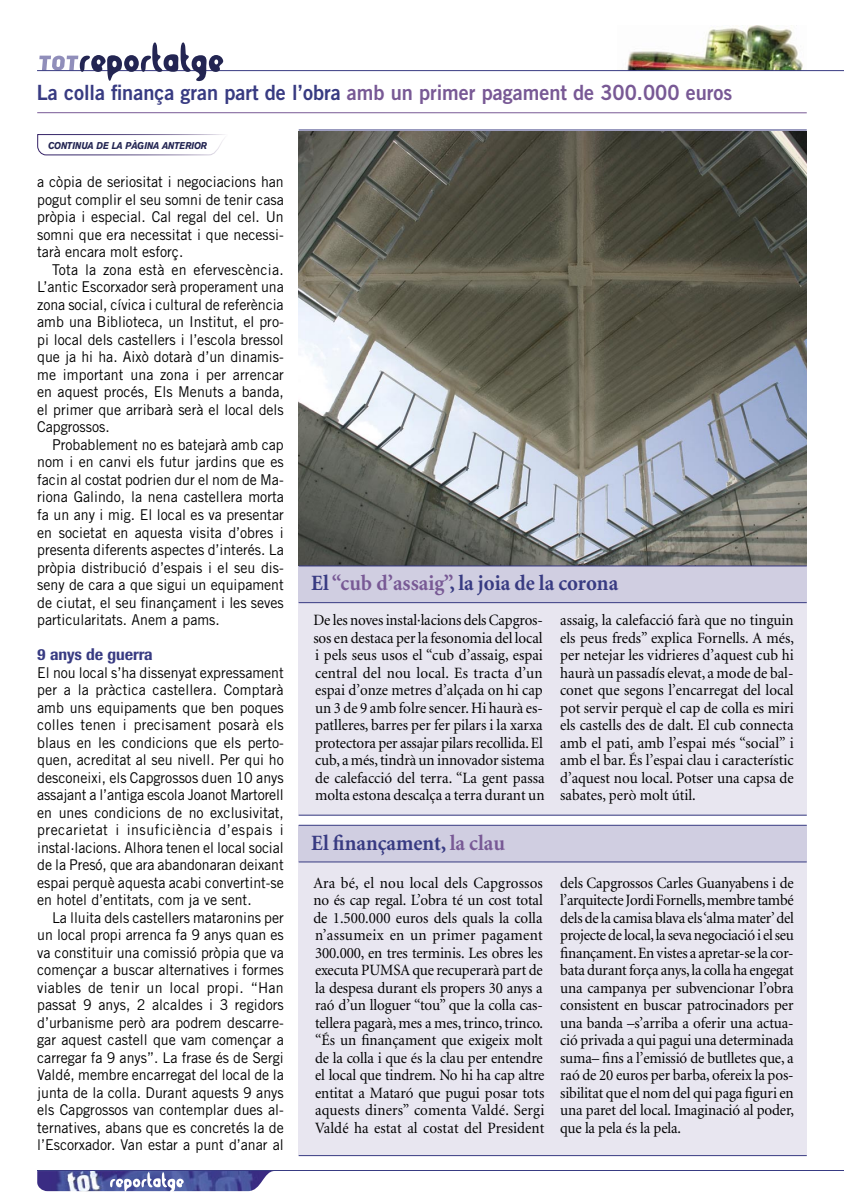
<style>
.page{position:relative;width:844px;height:1201px;background:#fff}
.page>*{position:absolute;margin:0;border:0;box-sizing:border-box;transform-origin:0 0}
.TITULAR_Minion_1col{font:700 21.88px "Minion";color:#383b82;scale:.95 1}
.TITULAR_Trade_1_Cols{font:21px "Trade Gothic Bold Two";color:#785995;scale:.95 1}
.TITOLETS_imago{font:500 16.62px "Imago";color:#383b82;scale:.9 1}
.TEXT_Minion_1er{font:15.75px/17.5px "Minion";letter-spacing:-.005em;color:#000;scale:.95 1}
.TEXT_Trade{font:14.88px/17.5px "Trade Gothic";color:#000;text-align:justify;scale:.95 1}
.TEXT_Trade_1er{font:14.88px/17.5px "Trade Gothic";color:#000;text-align:justify;scale:.95 1}
.t1{font:italic 700 9.8px "Akzidenz Grotesk BE";letter-spacing:-.015em;color:#232552;scale:.9 1}
.s1{color:#383b82}
.s2{color:#785995}
</style>
<div class="page">
<img style="left:627px;top:26px;width:176px;height:44px">
<hr style="left:37px;top:70px;width:806px;height:1px;background:#383b82">
<hr style="left:37px;top:112px;width:769px;height:1px;background:#785995">
<svg style="left:37px;top:134px;width:188px;height:22px"></svg>
<svg style="left:39px;top:42px;width:184px;height:39px"></svg>
<img style="left:37px;top:1171px;width:237px;height:20px">
<hr style="left:37px;top:1170px;width:806px;height:1px;background:#383b82">
<svg style="left:110px;top:1172px;width:74px;height:20px"></svg>
<img style="left:298px;top:131px;width:508px;height:434px">
<hr style="left:298px;top:130px;width:508px;height:1px;background:#383b82">
<div style="left:298px;top:825px;width:508px;height:330px;background:#e8e6f0"></div>
<div style="left:298px;top:825px;width:508px;height:37px;background:#d0cee1"></div>
<hr style="left:298px;top:861px;width:508px;height:1px;background:#383b82">
<hr style="left:298px;top:825px;width:508px;height:1px;background:#383b82">
<hr style="left:298px;top:1155px;width:508px;height:1px;background:#383b82">
<div style="left:298px;top:577px;width:508px;height:238px;background:#e8e6f0"></div>
<div style="left:298px;top:566px;width:508px;height:37px;background:#d0cee1"></div>
<hr style="left:298px;top:602px;width:508px;height:1px;background:#383b82">
<hr style="left:298px;top:565px;width:508px;height:1px;background:#383b82">
<hr style="left:298px;top:815px;width:508px;height:1px;background:#383b82">
<p class="TITULAR_Trade_1_Cols" style="left:37px;top:79px;width:733px"><span class="s1">La colla finança gran part de l’obra</span> amb un primer pagament de 300.000 euros</p>
<p class="t1" style="left:48px;top:140px;width:178px">CONTINUA DE LA PÀGINA ANTERIOR</p>
<p class="TEXT_Trade_1er" style="left:37px;top:173px;width:261px">a còpia de seriositat i negociacions han pogut complir el seu somni de tenir casa pròpia i especial. Cal regal del cel. Un somni que era necessitat i que necessi&shy;tarà encara molt esforç.</p>
<p class="TEXT_Trade" style="left:37px;top:261px;width:261px;text-indent:15px">Tota la zona està en efervescència.<br>L’antic Escorxador serà properament una zona social, cívica i cultural de referència amb una Biblioteca, un Institut, el pro&shy;pi local dels castellers i l’escola bressol que ja hi ha. Això dotarà d’un dinamis&shy;me important una zona i per arrencar en aquest procés, Els Menuts a banda, el primer que arribarà serà el local dels Capgrossos.</p>
<p class="TEXT_Trade" style="left:37px;top:436px;width:261px;text-indent:15px">Probablement no es batejarà amb cap nom i en canvi els futur jardins que es facin al costat podrien dur el nom de Ma&shy;riona Galindo, la nena castellera morta fa un any i mig. El local es va presentar en societat en aquesta visita d’obres i presenta diferents aspectes d’interés. La pròpia distribució d’espais i el seu dis&shy;seny de cara a que sigui un equipament de ciutat, el seu finançament i les seves particularitats. Anem a pams.</p>
<p class="TITOLETS_imago" style="left:37px;top:644px;width:130px">9 anys de guerra</p>
<p class="TEXT_Trade_1er" style="left:37px;top:663px;width:261px">El nou local s’ha dissenyat expressament per a la pràctica castellera. Comptarà amb uns equipaments que ben poques colles tenen i precisament posarà els blaus en les condicions que els perto&shy;quen, acreditat al seu nivell. Per qui ho desconeixi, els Capgrossos duen 10 anys assajant a l’antiga escola Joanot Martorell en unes condicions de no exclusivitat, precarietat i insuficiència d’espais i instal·lacions. Alhora tenen el local social de la Presó, que ara abandonaran deixant espai perquè aquesta acabi convertint-se en hotel d’entitats, com ja ve sent.</p>
<p class="TEXT_Trade" style="left:37px;top:908px;width:261px;text-indent:15px">La lluita dels castellers mataronins per un local propi arrenca fa 9 anys quan es va constituir una comissió pròpia que va començar a buscar alternatives i formes viables de tenir un local propi. “Han passat 9 anys, 2 alcaldes i 3 regidors d’urbanisme però ara podrem descarre&shy;gar aquest castell que vam començar a carregar fa 9 anys”. La frase és de Sergi Valdé, membre encarregat del local de la junta de la colla. Durant aquests 9 anys els Capgrossos van contemplar dues al&shy;ternatives, abans que es concretés la de l’Escorxador. Van estar a punt d’anar al</p>
<p class="TITULAR_Minion_1col" style="left:311px;top:572px;width:324px">El <span class="s2">“cub d’assaig”</span>, la joia de la corona</p>
<p class="TEXT_Minion_1er" style="left:560px;top:612px;width:248px;text-align:justify">assaig, la calefacció farà que no tinguin els peus freds” explica Fornells. A més, per netejar les vidrieres d’aquest cub hi haurà un passadís elevat, a mode de bal&shy;conet que segons l’encarregat del local pot servir perquè el cap de colla es miri els castells des de dalt. El cub connecta amb el pati, amb l’espai més “social” i amb el bar. És l’espai clau i característic d’aquest nou local. Potser una capsa de sabates, però molt útil.</p>
<p class="TEXT_Minion_1er" style="left:313px;top:612px;width:245px">De les noves instal·lacions dels Capgros&shy;sos en destaca per la fesonomia del local i pels seus usos el “cub d’assaig, espai central del nou local. Es tracta d’un espai d’onze metres d’alçada on hi cap un 3 de 9 amb folre sencer. Hi haurà es&shy;patlleres, barres per fer pilars i la xarxa protectora per assajar pilars recollida. El cub, a més, tindrà un innovador sistema de calefacció del terra. “La gent passa molta estona descalça a terra durant un</p>
<p class="TITULAR_Minion_1col" style="left:311px;top:831px;width:205px">El finançament, <span class="s2">la clau</span></p>
<p class="TEXT_Minion_1er" style="left:560px;top:874px;width:248px;text-align:justify">dels Capgrossos Carles Guanyabens i de l’arquitecte Jordi Fornells, membre també dels de la camisa blava els ‘alma mater’ del projecte de local, la seva negociació i el seu finançament. En vistes a apretar-se la cor&shy;bata durant força anys, la colla ha engegat una campanya per subvencionar l’obra consistent en buscar patrocinadors per una banda –s’arriba a oferir una actua&shy;ció privada a qui pagui una determinada suma– fins a l’emissió de butlletes que, a raó de 20 euros per barba, ofereix la pos&shy;sibilitat que el nom del qui paga figuri en una paret del local. Imaginació al poder, que la pela és la pela.</p>
<p class="TEXT_Minion_1er" style="left:313px;top:874px;width:245px">Ara bé, el nou local dels Capgrossos no és cap regal. L’obra té un cost total de 1.500.000 euros dels quals la colla n’assumeix en un primer pagament 300.000, en tres terminis. Les obres les executa PUMSA que recuperarà part de la despesa durant els propers 30 anys a raó d’un lloguer “tou” que la colla cas&shy;tellera pagarà, mes a mes, trinco, trinco. “És un finançament que exigeix molt de la colla i que és la clau per entendre el local que tindrem. No hi ha cap altre entitat a Mataró que pugui posar tots aquests diners” comenta Valdé. Sergi Valdé ha estat al costat del President</p>
</div>
